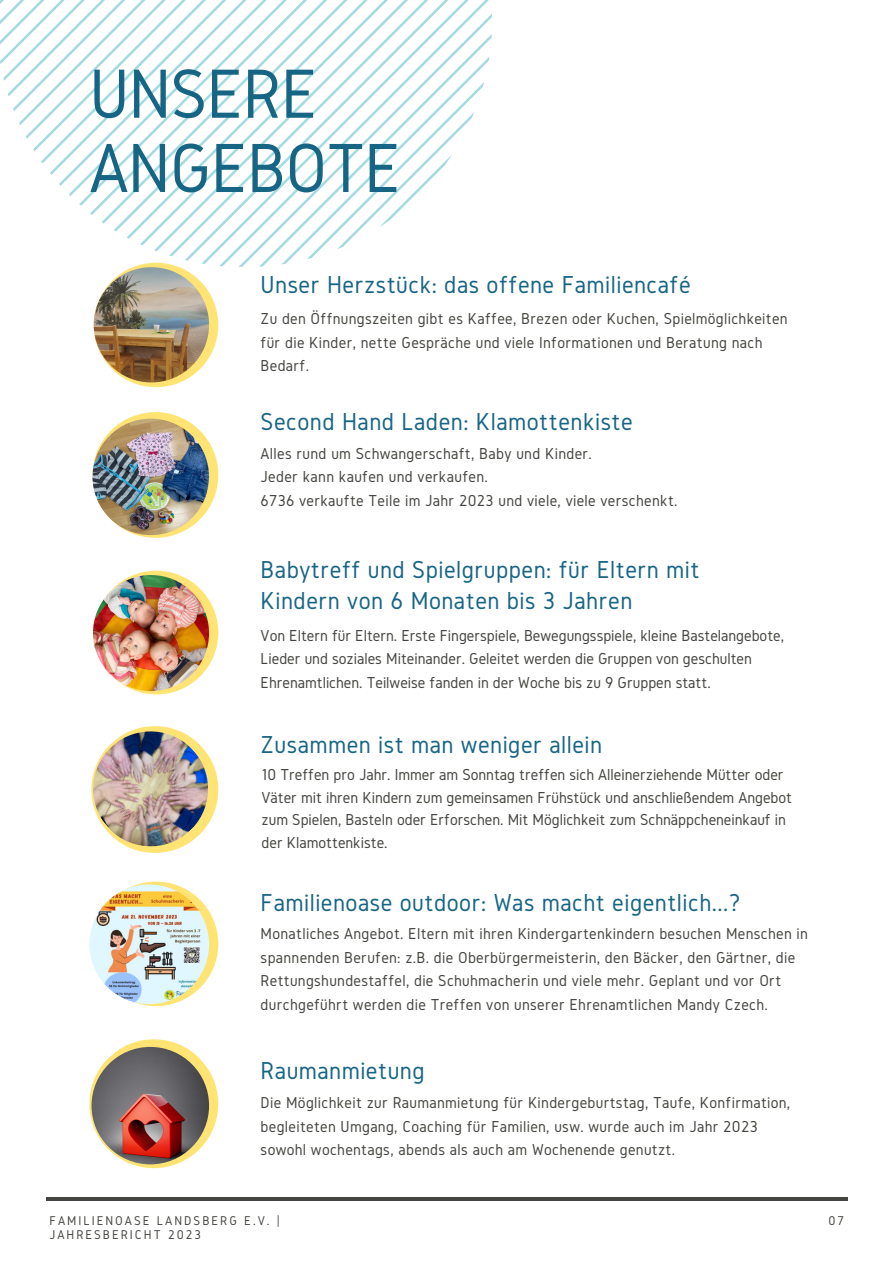
<style>
.page{position:relative;width:894px;height:1264px;background:#fff}
.page>*{position:absolute;margin:0;border:0;box-sizing:border-box;transform-origin:0 0}
.t1{font:72.15px/74.2px "Gidole";letter-spacing:-.01em;color:#176585}
.t2{font:25.5px/31.5px "Gidole";letter-spacing:.02em;color:#176585}
.t3{font:16.5px/23.7px "Gidole";letter-spacing:.02em;color:#444440}
.t4{font:16.5px/22.5px "Gidole";color:#444440}
.t5{font:13.2px/14.7px "Gidole";letter-spacing:.15em;color:#444440}
</style>
<div class="page">
<svg style="left:0;top:0;width:489px;height:264px"></svg>
<hr style="left:46px;top:1197px;width:801px;height:3px;background:#444440">
<svg style="left:94px;top:263px;width:124px;height:124px;background:#fade72"></svg>
<img style="left:94px;top:267px;width:115px;height:115px;border-radius:50%">
<svg style="left:94px;top:570px;width:124px;height:124px;background:#fde27a"></svg>
<img style="left:93px;top:575px;width:116px;height:116px;border-radius:50%">
<svg style="left:92px;top:412px;width:126px;height:126px;background:#fde279"></svg>
<img style="left:92px;top:418px;width:117px;height:117px;border-radius:50%">
<img style="left:91px;top:726px;width:124px;height:127px">
<svg style="left:94px;top:881px;width:124px;height:125px"></svg>
<img style="left:89px;top:884px;width:120px;height:120px;border-radius:50%">
<svg style="left:89px;top:1039px;width:130px;height:130px"></svg>
<img style="left:91px;top:1046px;width:118px;height:118px;border-radius:50%">
<p class="t1" style="left:89px;top:56px;width:313px">UNSERE<br>ANGEBOTE</p>
<h3 class="t2" style="left:260px;top:268px;width:431px">Unser Herzstück: das offene Familiencafé</h3>
<p class="t3" style="left:260px;top:306px;width:528px">Zu den Öffnungszeiten gibt es Kaffee, Brezen oder Kuchen, Spielmöglichkeiten für die Kinder, nette Gespräche und viele Informationen und Beratung nach<br>Bedarf.</p>
<p class="t2" style="left:260px;top:405px;width:373px">Second Hand Laden: Klamottenkiste</p>
<h2 class="t3" style="left:260px;top:441px;width:418px">Alles rund um Schwangerschaft, Baby und Kinder.<br>Jeder kann kaufen und verkaufen.<br>6736 verkaufte Teile im Jahr 2023 und viele, viele verschenkt.</h2>
<p class="t2" style="left:260px;top:553px;width:440px">Babytreff und Spielgruppen: für Eltern mit<br>Kindern von 6 Monaten bis 3 Jahren</p>
<p class="t4" style="left:260px;top:623px;width:525px;line-height:23.7px">Von Eltern für Eltern. Erste Fingerspiele, Bewegungsspiele, kleine Bastelangebote,<br>Lieder und soziales Miteinander. Geleitet werden die Gruppen von geschulten<br>Ehrenamtlichen. Teilweise fanden in der Woche bis zu 9 Gruppen statt.</p>
<p class="t2" style="left:260px;top:728px;width:343px">Zusammen ist man weniger allein</p>
<p class="t4" style="left:261px;top:763px;width:532px">10 Treffen pro Jahr. Immer am Sonntag treffen sich Alleinerziehende Mütter oder Väter mit ihren Kindern zum gemeinsamen Frühstück und anschließendem Angebot zum Spielen, Basteln oder Erforschen. Mit Möglichkeit zum Schnäppcheneinkauf in der Klamottenkiste.</p>
<h3 class="t2" style="left:260px;top:886px;width:481px">Familienoase outdoor: Was macht eigentlich...?</h3>
<p class="t3" style="left:260px;top:921px;width:548px">Monatliches Angebot. Eltern mit ihren Kindergartenkindern besuchen Menschen in spannenden Berufen: z.B. die Oberbürgermeisterin, den Bäcker, den Gärtner, die Rettungshundestaffel, die Schuhmacherin und viele mehr. Geplant und vor Ort durchgeführt werden die Treffen von unserer Ehrenamtlichen Mandy Czech.</p>
<h2 class="t2" style="left:260px;top:1054px;width:165px">Raumanmietung</h2>
<h3 class="t3" style="left:260px;top:1090px;width:531px">Die Möglichkeit zur Raumanmietung für Kindergeburtstag, Taufe, Konfirmation, begleiteten Umgang, Coaching für Familien, usw. wurde auch im Jahr 2023 sowohl wochentags, abends als auch am Wochenende genutzt.</h3>
<p class="t5" style="left:49px;top:1212px;width:232px">FAMILIENOASE LANDSBERG E.V. |<br>JAHRESBERICHT 2023</p>
<h2 class="t5" style="left:828px;top:1213px;width:17px">07</h2>
</div>
